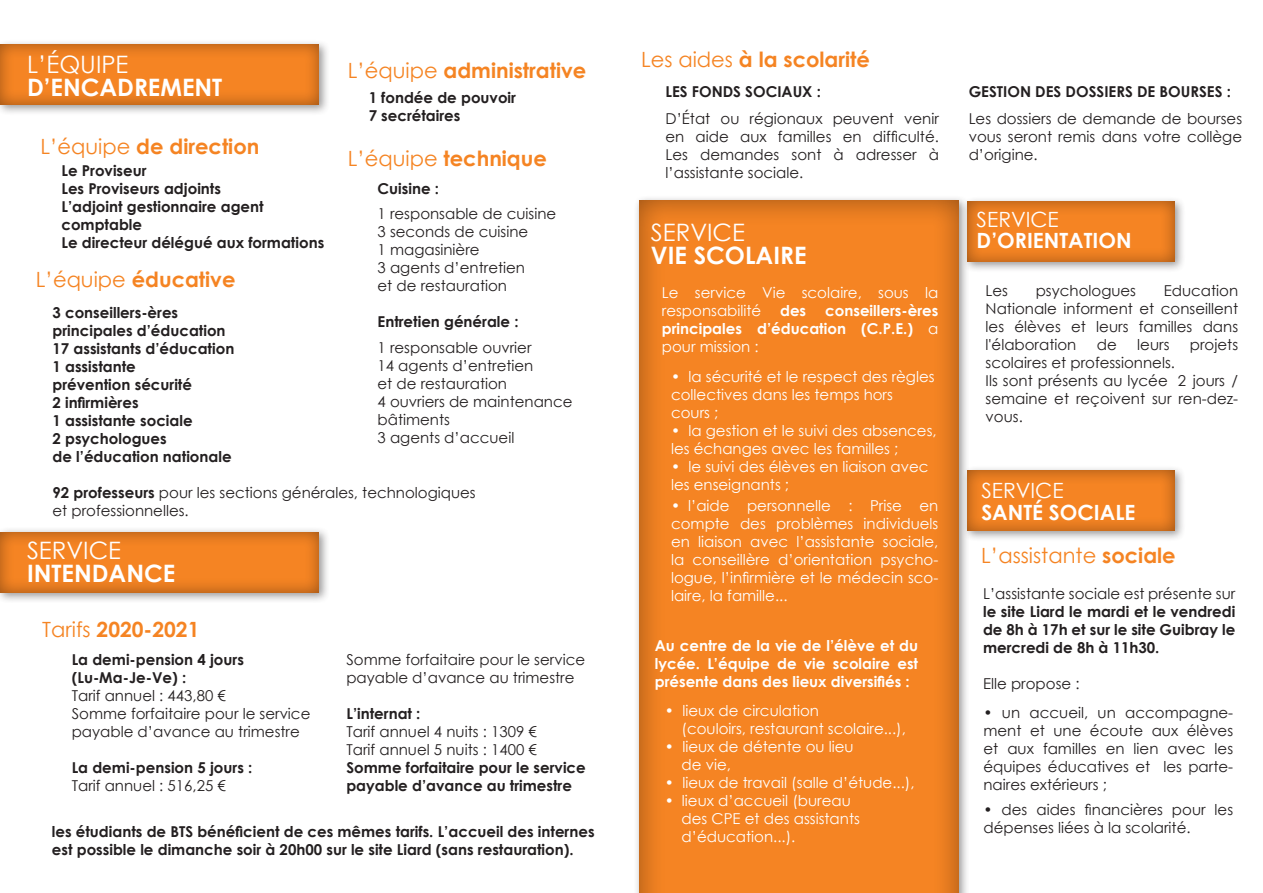
<style>
.page{position:relative;width:1263px;height:893px;background:#fff}
.page>*{position:absolute;margin:0;border:0;box-sizing:border-box;transform-origin:0 0}
.t1{font:700 24px "Century Gothic";color:#fff}
.t2{font:24px "Century Gothic";color:#fff}
.t3{font:700 21px "Century Gothic";color:#f58423}
.t4{font:700 21px "Century Gothic";color:#fff}
.t5{font:21px "Century Gothic";color:#f58423}
.t6{font:21px "Century Gothic";color:#fff}
.t7{font:15px/18px "Century Gothic";color:#231f20}
.t8{font:700 15px/18px "Century Gothic";color:#231f20}
.t9{font:15px/18px "Century Gothic";color:#fff}
.t10{font:700 15px/18px "Century Gothic";color:#fff;text-align:justify}
.s1{font-weight:400}
.s2{font-weight:700}
.s3{font-weight:700;color:#f58423}
</style>
<div class="page">
<div style="left:0;top:39px;width:330px;height:76px;background:#231f20;opacity:.45"></div>
<div style="left:0;top:41px;width:321px;height:65px;background:#231f20;opacity:.45"></div>
<div style="left:962px;top:196px;width:223px;height:77px;background:#231f20;opacity:.45"></div>
<div style="left:967px;top:199px;width:210px;height:64px;background:#231f20;opacity:.45"></div>
<div style="left:962px;top:465px;width:223px;height:77px;background:#231f20;opacity:.45"></div>
<div style="left:967px;top:468px;width:210px;height:64px;background:#231f20;opacity:.45"></div>
<div style="left:634px;top:195px;width:336px;height:698px;background:#231f20;opacity:.45"></div>
<div style="left:633px;top:192px;width:328px;height:701px;background:#231f20;opacity:.45"></div>
<div style="left:0;top:527px;width:330px;height:76px;background:#231f20;opacity:.45"></div>
<div style="left:0;top:529px;width:321px;height:65px;background:#231f20;opacity:.45"></div>
<p class="t2" style="left:27px;top:48px;width:103px">L’ÉQUIPE</p>
<p class="t1" style="left:27px;top:69px;width:197px">D’ENCADREMENT</p>
<p class="t3" style="left:348px;top:55px;width:240px"><span class="s1">L’équipe</span> administrative</p>
<p class="t8" style="left:369px;top:88px;width:149px">1 fondée de pouvoir</p>
<p class="t8" style="left:369px;top:106px;width:93px">7 secrétaires</p>
<p class="t3" style="left:40px;top:130px;width:220px"><span class="s1">L’équipe</span> de direction</p>
<p class="t3" style="left:348px;top:142px;width:201px"><span class="s1">L’équipe</span> technique</p>
<p class="t8" style="left:61px;top:161px;width:87px">Le Proviseur</p>
<p class="t8" style="left:61px;top:179px;width:161px">Les Proviseurs adjoints</p>
<p class="t8" style="left:61px;top:197px;width:204px">L’adjoint gestionnaire agent</p>
<p class="t8" style="left:61px;top:215px;width:82px">comptable</p>
<p class="t8" style="left:61px;top:233px;width:264px">Le directeur délégué aux formations</p>
<p class="t8" style="left:378px;top:178px;width:63px">Cuisine :</p>
<p class="t7" style="left:378px;top:204px;width:180px">1 responsable de cuisine</p>
<p class="t7" style="left:378px;top:222px;width:152px">3 seconds de cuisine</p>
<p class="t7" style="left:378px;top:240px;width:104px">1 magasinière</p>
<p class="t7" style="left:378px;top:258px;width:149px">3 agents d’entretien</p>
<p class="t7" style="left:378px;top:276px;width:131px">et de restauration</p>
<p class="t8" style="left:378px;top:312px;width:142px">Entretien générale :</p>
<p class="t7" style="left:378px;top:338px;width:155px">1 responsable ouvrier</p>
<p class="t7" style="left:378px;top:356px;width:157px">14 agents d’entretien</p>
<p class="t7" style="left:378px;top:374px;width:131px">et de restauration</p>
<p class="t7" style="left:378px;top:392px;width:196px">4 ouvriers de maintenance</p>
<p class="t7" style="left:378px;top:410px;width:74px">bâtiments</p>
<p class="t7" style="left:378px;top:428px;width:138px">3 agents d’accueil</p>
<p class="t3" style="left:36px;top:264px;width:201px"><span class="s1">L’équipe</span> éducative</p>
<p class="t8" style="left:53px;top:303px;width:127px">3 conseillers-ères</p>
<p class="t8" style="left:53px;top:321px;width:175px">principales d’éducation</p>
<p class="t8" style="left:53px;top:339px;width:183px">17 assistants d’éducation</p>
<p class="t8" style="left:53px;top:357px;width:85px">1 assistante</p>
<p class="t8" style="left:53px;top:375px;width:141px">prévention sécurité</p>
<p class="t8" style="left:53px;top:393px;width:88px">2 infirmières</p>
<p class="t8" style="left:53px;top:411px;width:142px">1 assistante sociale</p>
<p class="t8" style="left:53px;top:429px;width:116px">2 psychologues</p>
<p class="t8" style="left:53px;top:447px;width:181px">de l’éducation nationale</p>
<p class="t7" style="left:53px;top:483px;width:425px"><span class="s2">92 professeurs</span> pour les sections générales, technologiques et professionnelles.</p>
<p class="t2" style="left:27px;top:534px;width:96px">SERVICE</p>
<p class="t1" style="left:27px;top:555px;width:150px">INTENDANCE</p>
<p class="t3" style="left:42px;top:614px;width:159px"><span class="s1">Tarifs</span> 2020-2021</p>
<p class="t7" style="left:72px;top:650px;width:240px"><span class="s2">La demi-pension 4 jours (Lu-Ma-Je-Ve) :<br></span>Tarif annuel : 443,80 €<br>Somme forfaitaire pour le service payable d’avance au trimestre</p>
<p class="t8" style="left:72px;top:758px;width:182px">La demi-pension 5 jours :</p>
<p class="t7" style="left:72px;top:776px;width:156px">Tarif annuel : 516,25 €</p>
<p class="t7" style="left:346px;top:650px;width:240px">Somme forfaitaire pour le service</p>
<p class="t7" style="left:346px;top:668px;width:230px">payable d’avance au trimestre</p>
<p class="t8" style="left:346px;top:704px;width:241px">L’internat :<br><span class="s1">Tarif annuel 4 nuits : 1309 €<br>Tarif annuel 5 nuits : 1400 €<br></span>Somme forfaitaire pour le service payable d’avance au trimestre</p>
<p class="t8" style="left:52px;top:822px;width:544px">les étudiants de BTS bénéficient de ces mêmes tarifs. L’accueil des internes</p>
<p class="t8" style="left:52px;top:840px;width:523px">est possible le dimanche soir à 20h00 sur le site Liard (sans restauration).</p>
<p class="t3" style="left:641px;top:43px;width:230px"><span class="s1">Les aides</span> à la scolarité</p>
<p class="t8" style="left:665px;top:82px;width:157px">LES FONDS SOCIAUX :</p>
<p class="t7" style="left:665px;top:109px;width:275px;text-align:justify">D’État ou régionaux peuvent venir en aide aux familles en difficulté.<br>Les demandes sont à adresser à l’assistante sociale.</p>
<p class="t2" style="left:651px;top:216px;width:96px">SERVICE</p>
<p class="t1" style="left:651px;top:237px;width:157px">VIE SCOLAIRE</p>
<p class="t9" style="left:662px;top:284px;width:278px">Le service Vie scolaire, sous la responsabilité</p>
<p class="t10" style="left:662px;top:301px;width:278px;text-indent:163px">conseillers-ères principales d’éducation (C.P.E.) <span class="s1">a pour mission :</span></p>
<p class="t9" style="left:671px;top:367px;width:265px">• la sécurité et le respect des règles collectives dans les temps hors cours ;</p>
<p class="t9" style="left:671px;top:421px;width:267px">• la gestion et le suivi des absences, les échanges avec les familles ;</p>
<p class="t9" style="left:671px;top:457px;width:259px">• le suivi des élèves en liaison avec</p>
<p class="t9" style="left:671px;top:475px;width:120px">les enseignants ;</p>
<p class="t9" style="left:671px;top:496px;width:269px;text-align:justify">• <span class="s3">.</span>l’aide personnelle : Prise en compte des problèmes individuels en liaison avec l’assistante sociale, la conseillère d’orientation psycho&shy;logue, l’infirmière et le médecin sco&shy;laire, la famille...</p>
<p class="t10" style="left:780px;top:301px;width:28px">des</p>
<p class="t10" style="left:655px;top:636px;width:265px">Au centre de la vie de l’élève et du lycée. L’équipe de vie scolaire est présente dans des lieux diversifiés :</p>
<p class="t9" style="left:665px;top:701px;width:156px">• lieux de circulation</p>
<p class="t9" style="left:681px;top:719px;width:226px">(couloirs, restaurant scolaire...),</p>
<p class="t9" style="left:665px;top:737px;width:190px">• lieux de détente ou lieu</p>
<p class="t9" style="left:681px;top:755px;width:51px">de vie,</p>
<p class="t9" style="left:665px;top:773px;width:251px">• lieux de travail (salle d’étude...),</p>
<p class="t9" style="left:665px;top:791px;width:187px">• lieux d’accueil (bureau</p>
<p class="t9" style="left:681px;top:809px;width:180px">des CPE et des assistants d’éducation...).</p>
<p class="t8" style="left:969px;top:82px;width:264px">GESTION DES DOSSIERS DE BOURSES :</p>
<p class="t7" style="left:969px;top:109px;width:275px;text-align:justify">Les dossiers de demande de bourses vous seront remis dans votre collège d’origine.</p>
<p class="t6" style="left:977px;top:205px;width:84px">SERVICE</p>
<p class="t4" style="left:977px;top:225px;width:156px">D’ORIENTATION</p>
<p class="t7" style="left:986px;top:281px;width:254px;text-align:justify;text-indent:178px">Education Nationale informent et conseillent les élèves et leurs familles dans l'élaboration</p>
<p class="t7" style="left:986px;top:281px;width:24px">Les</p>
<p class="t7" style="left:1036px;top:281px;width:102px">psychologues</p>
<p class="t7" style="left:1097px;top:335px;width:22px">de</p>
<p class="t7" style="left:1137px;top:335px;width:34px">leurs</p>
<p class="t7" style="left:1190px;top:335px;width:50px">projets</p>
<p class="t7" style="left:986px;top:353px;width:254px">scolaires et professionnels.<br>Ils sont présents au lycée 2 jours / semaine et reçoivent sur ren-dez&shy;vous.</p>
<p class="t6" style="left:981px;top:475px;width:84px">SERVICE</p>
<p class="t4" style="left:981px;top:496px;width:156px">SANTÉ SOCIALE</p>
<p class="t5" style="left:981px;top:541px;width:196px">L’assistante <span class="s2">sociale</span></p>
<p class="t8" style="left:983px;top:583px;width:254px;text-align:justify"><span class="s1">L’assistante sociale est présente sur </span>le site Liard le mardi et le vendredi de 8h à 17h et sur le site Guibray le mercredi de 8h à 11h30.</p>
<p class="t7" style="left:983px;top:674px;width:98px">Elle propose :</p>
<p class="t7" style="left:983px;top:703px;width:251px;text-align:justify">• un accueil, un accompagne&shy;ment et une écoute aux élèves et aux familles en lien avec les équipes éducatives et les parte&shy;naires extérieurs ;</p>
<p class="t7" style="left:983px;top:800px;width:251px">• des aides financières pour les dépenses liées à la scolarité.</p>
</div>
